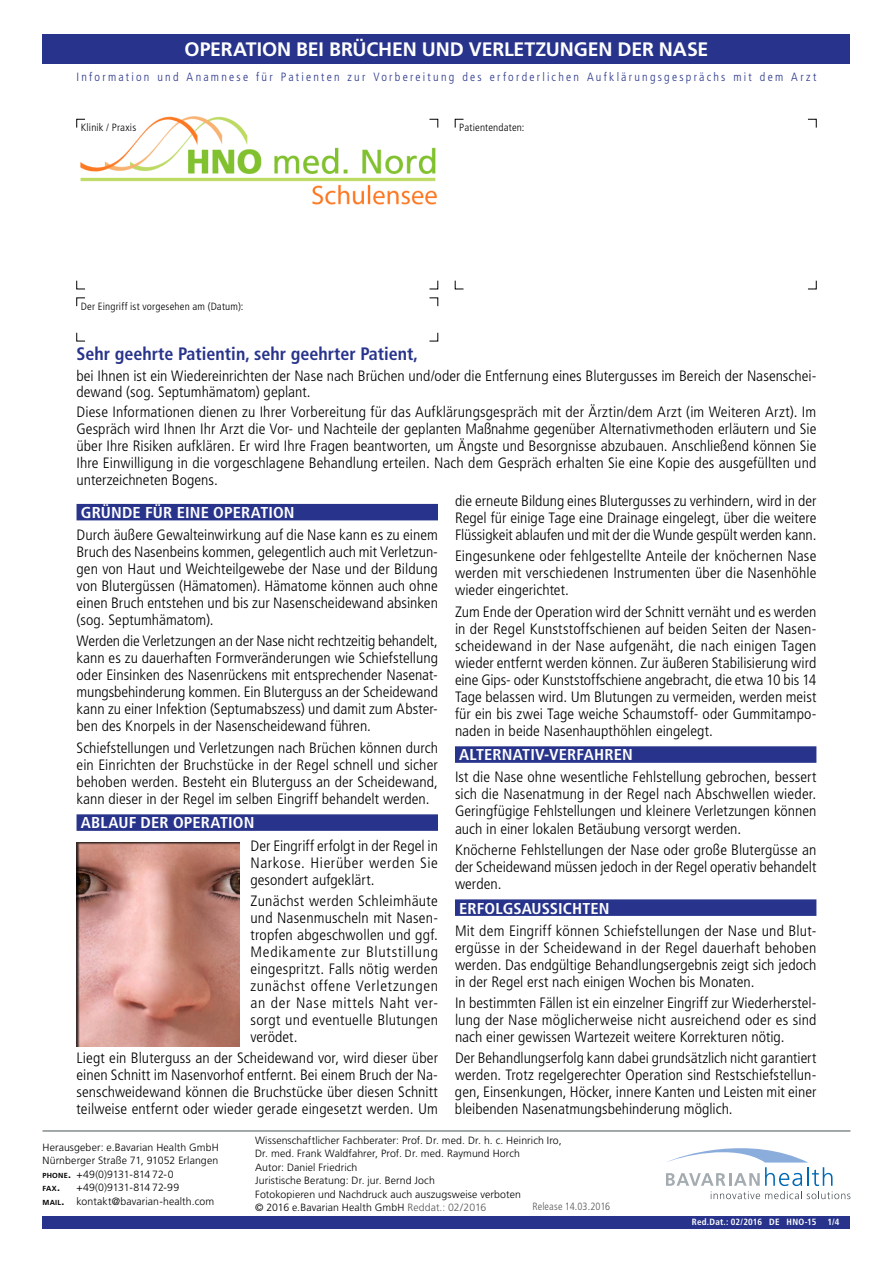
<style>
.page{position:relative;width:893px;height:1263px;background:#fff}
.page>*{position:absolute;margin:0;border:0;box-sizing:border-box;transform-origin:0 0}
.t1{font:700 19.5px "Frutiger LT Pro";letter-spacing:-.01em;color:#fff}
.t2{font:700 condensed 18px "Frutiger LT Pro";color:#28348b}
.t3{font:700 condensed 15.75px "Frutiger LT Pro";letter-spacing:.005em;color:#fff;scale:1.05 1}
.t4{font:300 condensed 15px/17px "Frutiger LT Pro";color:#000;text-align:justify;scale:1.05 1}
.t5{font:300 condensed 15px/17px "Frutiger LT Pro";color:#000;text-align:justify;scale:1.04 1}
.t6{font:300 condensed 12px "Frutiger LT Pro";letter-spacing:.185em;color:#28348b}
.t7{font:300 10.5px/13.5px "Frutiger LT Pro";letter-spacing:.01em;color:#000;text-align:justify}
.t8{font:300 condensed 10.5px "Frutiger LT Pro";letter-spacing:.015em;color:#000;scale:1.05 1}
.t9{font:300 condensed 10.5px "Frutiger LT Pro";letter-spacing:.01em;color:#575756}
.t10{font:700 condensed 9px "Frutiger LT Pro";letter-spacing:.02em;color:#fff}
.t11{font:700 7.35px "Frutiger LT Pro";color:#000}
.s1{font-weight:700;font-size:7.35px}
.s2{font-weight:700}
.s3{font-size:10.5px}
.s4{color:#575756}
</style>
<div class="page">
<div style="left:43px;top:1216px;width:807px;height:13px;background:#28348b"></div>
<div style="left:43px;top:34px;width:807px;height:30px;background:#28348b"></div>
<hr style="left:43px;top:1131px;width:807px;height:1px;background:#485156">
<svg style="left:666px;top:1148px;width:184px;height:51px"></svg>
<svg style="left:76px;top:280px;width:9px;height:9px"></svg>
<svg style="left:429px;top:280px;width:9px;height:9px"></svg>
<svg style="left:455px;top:280px;width:9px;height:9px"></svg>
<svg style="left:808px;top:280px;width:9px;height:9px"></svg>
<svg style="left:76px;top:332px;width:9px;height:9px"></svg>
<svg style="left:429px;top:332px;width:9px;height:9px"></svg>
<svg style="left:76px;top:119px;width:5px;height:9px"></svg>
<svg style="left:455px;top:119px;width:9px;height:9px"></svg>
<svg style="left:808px;top:119px;width:9px;height:9px"></svg>
<svg style="left:76px;top:297px;width:9px;height:10px"></svg>
<svg style="left:429px;top:297px;width:9px;height:10px"></svg>
<div style="left:77px;top:504px;width:361px;height:16px;background:#28348b"></div>
<div style="left:77px;top:814px;width:361px;height:17px;background:#28348b"></div>
<div style="left:63px;top:831px;width:190px;height:218px;background:#000;opacity:.75"></div>
<div style="left:455px;top:746px;width:361px;height:17px;background:#28348b"></div>
<div style="left:455px;top:899px;width:361px;height:17px;background:#28348b"></div>
<img style="left:81px;top:117px;width:357px;height:88px">
<h1 class="t1" style="left:185px;top:38px;width:525px">OPERATION BEI BRÜCHEN UND VERLETZUNGEN DER NASE</h1>
<p class="t6" style="left:77px;top:70px;width:741px">Information und Anamnese für Patienten zur Vorbereitung des erforderlichen Aufklärungsgesprächs mit dem Arzt</p>
<p class="t8" style="left:81px;top:122px;width:54px">Klinik / Praxis</p>
<p class="t8" style="left:81px;top:300px;width:157px">Der Eingriff ist vorgesehen am (Datum):</p>
<p class="t8" style="left:459px;top:122px;width:64px">Patientendaten:</p>
<p class="t2" style="left:77px;top:343px;width:343px">Sehr geehrte Patientin, sehr geehrter Patient,</p>
<p class="t4" style="left:77px;top:368px;width:706px;line-height:16.5px">bei Ihnen ist ein Wiedereinrichten der Nase nach Brüchen und/oder die Entfernung eines Blutergusses im Bereich der Nasenschei&shy;dewand (sog. Septumhämatom) geplant.</p>
<p class="t4" style="left:77px;top:403px;width:706px">Diese Informationen dienen zu Ihrer Vorbereitung für das Aufklärungsgespräch mit der Ärztin/dem Arzt (im Weiteren Arzt). Im Gespräch wird Ihnen Ihr Arzt die Vor- und Nachteile der geplanten Maßnahme gegenüber Alternativmethoden erläutern und Sie über Ihre Risiken aufklären. Er wird Ihre Fragen beantworten, um Ängste und Besorgnisse abzubauen. Anschließend können Sie Ihre Einwilligung in die vorgeschlagene Behandlung erteilen. Nach dem Gespräch erhalten Sie eine Kopie des ausgefüllten und unterzeichneten Bogens.</p>
<p class="t3" style="left:81px;top:503px;width:205px">GRÜNDE FÜR EINE OPERATION</p>
<p class="t4" style="left:77px;top:527px;width:346px">Durch äußere Gewalteinwirkung auf die Nase kann es zu einem Bruch des Nasenbeins kommen, gelegentlich auch mit Verletzun&shy;gen von Haut und Weichteilgewebe der Nase und der Bildung von Blutergüssen (Hämatomen). Hämatome können auch ohne einen Bruch entstehen und bis zur Nasenscheidewand absinken (sog. Septumhämatom).</p>
<p class="t4" style="left:77px;top:633px;width:346px">Werden die Verletzungen an der Nase nicht rechtzeitig behandelt, kann es zu dauerhaften Formveränderungen wie Schiefstellung oder Einsinken des Nasenrückens mit entsprechender Nasenat&shy;mungsbehinderung kommen. Ein Bluterguss an der Scheidewand kann zu einer Infektion (Septumabszess) und damit zum Abster&shy;ben des Knorpels in der Nasenscheidewand führen.</p>
<p class="t4" style="left:77px;top:739px;width:346px">Schiefstellungen und Verletzungen nach Brüchen können durch ein Einrichten der Bruchstücke in der Regel schnell und sicher behoben werden. Besteht ein Bluterguss an der Scheidewand, kann dieser in der Regel im selben Eingriff behandelt werden.</p>
<p class="t3" style="left:81px;top:814px;width:167px">ABLAUF DER OPERATION</p>
<p class="t4" style="left:250px;top:837px;width:180px">Der Eingriff erfolgt in der Regel in Narkose. Hierüber werden Sie gesondert aufgeklärt.</p>
<p class="t4" style="left:250px;top:892px;width:180px">Zunächst werden Schleimhäute und Nasenmuscheln mit Nasen&shy;tropfen abgeschwollen und ggf.<br>Medikamente zur Blutstillung eingespritzt. Falls nötig werden zunächst offene Verletzungen an der Nase mittels Naht ver&shy;sorgt und eventuelle Blutungen verödet.</p>
<p class="t4" style="left:77px;top:1050px;width:346px">Liegt ein Bluterguss an der Scheidewand vor, wird dieser über einen Schnitt im Nasenvorhof entfernt. Bei einem Bruch der Na&shy;senschweidewand können die Bruchstücke über diesen Schnitt teilweise entfernt oder wieder gerade eingesetzt werden. Um</p>
<p class="t4" style="left:455px;top:492px;width:346px">die erneute Bildung eines Blutergusses zu verhindern, wird in der Regel für einige Tage eine Drainage eingelegt, über die weitere Flüssigkeit ablaufen und mit der die Wunde gespült werden kann.</p>
<p class="t4" style="left:455px;top:548px;width:346px">Eingesunkene oder fehlgestellte Anteile der knöchernen Nase werden mit verschiedenen Instrumenten über die Nasenhöhle wieder eingerichtet.</p>
<p class="t4" style="left:455px;top:603px;width:346px">Zum Ende der Operation wird der Schnitt vernäht und es werden in der Regel Kunststoffschienen auf beiden Seiten der Nasen&shy;scheidewand in der Nase aufgenäht, die nach einigen Tagen wieder entfernt werden können. Zur äußeren Stabilisierung wird eine Gips- oder Kunststoffschiene angebracht, die etwa 10 bis 14<br>Tage belassen wird. Um Blutungen zu vermeiden, werden meist für ein bis zwei Tage weiche Schaumstoff- oder Gummitampo&shy;naden in beide Nasenhaupthöhlen eingelegt.</p>
<p class="t3" style="left:459px;top:746px;width:167px">ALTERNATIV-VERFAHREN</p>
<p class="t4" style="left:455px;top:769px;width:346px">Ist die Nase ohne wesentliche Fehlstellung gebrochen, bessert sich die Nasenatmung in der Regel nach Abschwellen wieder.<br>Geringfügige Fehlstellungen und kleinere Verletzungen können auch in einer lokalen Betäubung versorgt werden.</p>
<p class="t4" style="left:455px;top:841px;width:346px">Knöcherne Fehlstellungen der Nase oder große Blutergüsse an der Scheidewand müssen jedoch in der Regel operativ behandelt werden.</p>
<p class="t3" style="left:459px;top:899px;width:145px">ERFOLGSAUSSICHTEN</p>
<p class="t4" style="left:455px;top:922px;width:346px">Mit dem Eingriff können Schiefstellungen der Nase und Blut&shy;ergüsse in der Scheidewand in der Regel dauerhaft behoben werden. Das endgültige Behandlungsergebnis zeigt sich jedoch in der Regel erst nach einigen Wochen bis Monaten.</p>
<p class="t4" style="left:455px;top:994px;width:346px">In bestimmten Fällen ist ein einzelner Eingriff zur Wiederherstel&shy;lung der Nase möglicherweise nicht ausreichend oder es sind nach einer gewissen Wartezeit weitere Korrekturen nötig.</p>
<p class="t5" style="left:455px;top:1049px;width:349px">Der Behandlungserfolg kann dabei grundsätzlich nicht garantiert werden. Trotz regelgerechter Operation sind Restschiefstellun&shy;gen, Einsenkungen, Höcker, innere Kanten und Leisten mit einer bleibenden Nasenatmungsbehinderung möglich.</p>
<p class="t7" style="left:43px;top:1140px;width:178px">Herausgeber: e.Bavarian Health GmbH Nürnberger Straße 71, 91052 Erlangen <span class="s1">PHONE</span><span class="s2">.</span> +49(0)9131-814 72-0</p>
<p class="t11" style="left:43px;top:1184px;width:19px">FAX<span class="s3">.</span></p>
<p class="t7" style="left:43px;top:1181px;width:173px;text-align:center">+49(0)9131-814 72-99<br><span class="s1">MAIL</span><span class="s2">.</span> kontakt@bavarian-health.com</p>
<p class="t7" style="left:255px;top:1133px;width:308px;text-align:left">Wissenschaftlicher Fachberater: Prof. Dr. med. Dr. h. c. Heinrich Iro, Dr. med. Frank Waldfahrer, Prof. Dr. med. Raymund Horch<br>Autor: Daniel Friedrich<br>Juristische Beratung: Dr. jur. Bernd Joch<br>Fotokopieren und Nachdruck auch auszugsweise verboten<br>© 2016 e.Bavarian Health GmbH <span class="s4">Reddat.: 02/2016</span></p>
<p class="t9" style="left:532px;top:1200px;width:79px">Release 14.03.2016</p>
<p class="t10" style="left:692px;top:1216px;width:149px">Red.Dat.: 02/2016 DE HNO-15 1/4</p>
</div>
